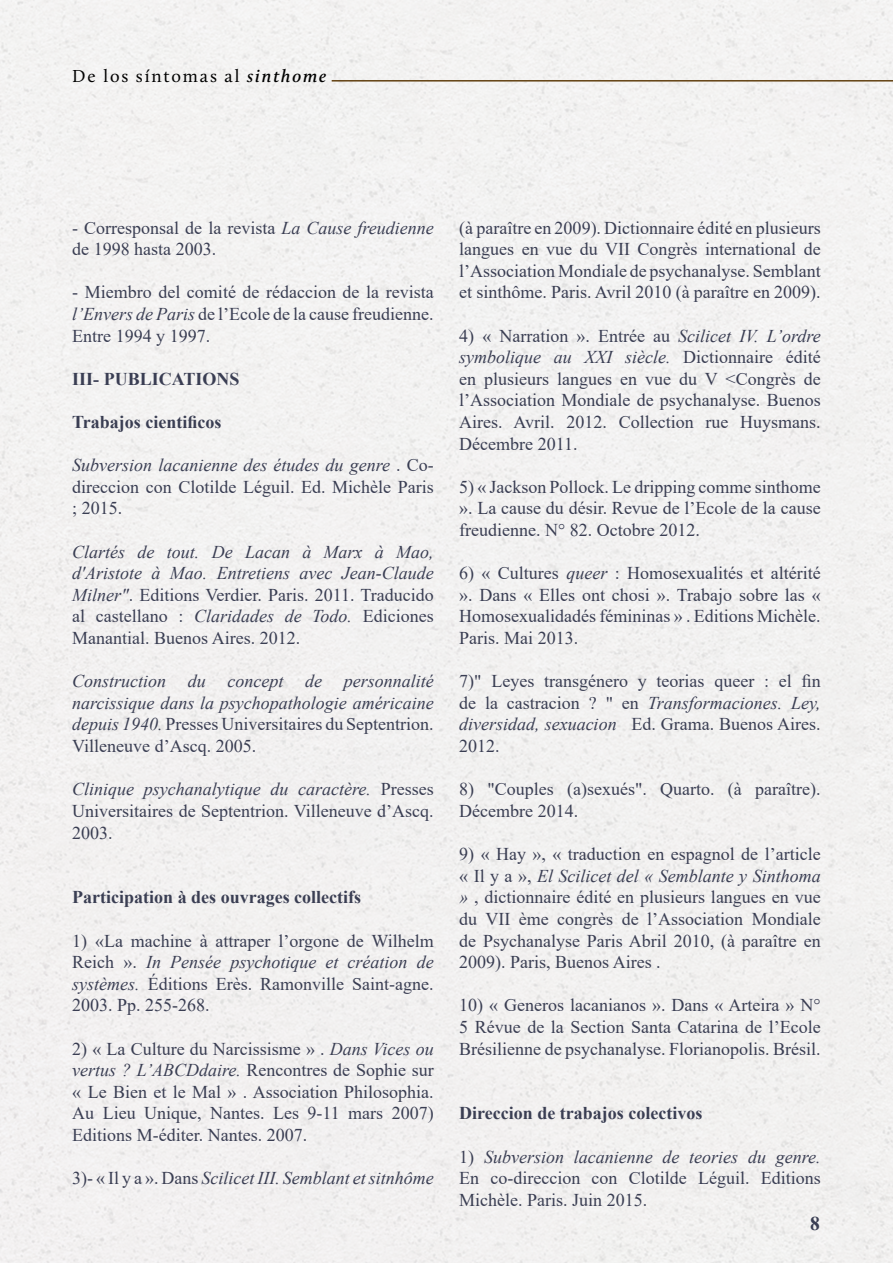
<style>
.page{position:relative;width:893px;height:1263px;background:#f2f1f1}
.page>*{position:absolute;margin:0;border:0;box-sizing:border-box;transform-origin:0 0}
.t1{font:700 19.5px "Times New Roman";color:#3a3e53}
.t2{font:18px/21.6px "Times New Roman";color:#3a3e53;text-align:justify}
.t3{font:italic 18px/21.6px "Times New Roman";color:#3a3e53;text-align:justify}
.t4{font:700 18px "Times New Roman";color:#3a3e53}
.t5{font:18px "Calluna";letter-spacing:.1em;color:#000}
.s1{font-weight:600;font-style:italic}
.s2{font-style:italic}
.s3{font-style:normal}
</style>
<div class="page">
<hr style="left:332px;top:80px;width:561px;height:2px;background:#624111">
<p class="t5" style="left:72px;top:65px;width:256px">De los síntomas al <span class="s1">sinthome</span></p>
<p class="t2" style="left:72px;top:216px;width:363px">- Corresponsal de la revista <span class="s2">La Cause freudienne </span>de 1998 hasta 2003.</p>
<p class="t2" style="left:72px;top:281px;width:363px">- Miembro del comité de rédaccion de la revista <span class="s2">l’Envers de Paris</span> de l’Ecole de la cause freudienne.<br>Entre 1994 y 1997.</p>
<p class="t4" style="left:72px;top:366px;width:169px">III- PUBLICATIONS</p>
<p class="t4" style="left:72px;top:409px;width:151px">Trabajos cientificos</p>
<p class="t2" style="left:72px;top:454px;width:363px"><span class="s2">Subversion lacanienne des études du genre</span> . Co&shy;direccion con Clotilde Léguil. Ed. Michèle Paris ; 2015.</p>
<p class="t3" style="left:72px;top:540px;width:363px">Clartés de tout. De Lacan à Marx à Mao, d'Aristote à Mao. Entretiens avec Jean-Claude Milner"<span class="s3">. Editions Verdier. Paris. 2011. Traducido al castellano :</span> Claridades de Todo. <span class="s3">Ediciones Manantial. Buenos Aires. 2012.</span></p>
<p class="t3" style="left:72px;top:670px;width:363px">Construction du concept de personnalité narcissique dans la psychopathologie américaine depuis 1940. <span class="s3">Presses Universitaires du Septentrion.<br>Villeneuve d’Ascq. 2005.</span></p>
<p class="t2" style="left:72px;top:778px;width:363px"><span class="s2">Clinique psychanalytique du caractère.</span> Presses Universitaires de Septentrion. Villeneuve d’Ascq.<br>2003.</p>
<p class="t4" style="left:72px;top:884px;width:290px">Participation à des ouvrages collectifs</p>
<p class="t2" style="left:72px;top:929px;width:363px">1) «La machine à attraper l’orgone de Wilhelm Reich ». <span class="s2">In Pensée psychotique et création de systèmes.</span> Éditions Erès. Ramonville Saint-agne.<br>2003. Pp. 255-268.</p>
<p class="t2" style="left:72px;top:1037px;width:363px">2) « La Culture du Narcissisme » . <span class="s2">Dans Vices ou vertus ? L’ABCDdaire.</span> Rencontres de Sophie sur « Le Bien et le Mal » . Association Philosophia.<br>Au Lieu Unique, Nantes. Les 9-11 mars 2007)<br>Editions M-éditer. Nantes. 2007.</p>
<p class="t3" style="left:72px;top:1167px;width:363px"><span class="s3">3)- « Il y a ». Dans</span> Scilicet III. Semblant et sitnhôme</p>
<p class="t2" style="left:459px;top:216px;width:363px">(à paraître en 2009). Dictionnaire édité en plusieurs langues en vue du VII Congrès international de l’Association Mondiale de psychanalyse. Semblant et sinthôme. Paris. Avril 2010 (à paraître en 2009).</p>
<p class="t2" style="left:459px;top:324px;width:363px">4) « Narration ». Entrée au <span class="s2">Scilicet IV. L’ordre symbolique au XXI siècle.</span> Dictionnaire édité en plusieurs langues en vue du V &lt;Congrès de l’Association Mondiale de psychanalyse. Buenos Aires. Avril. 2012. Collection rue Huysmans.<br>Décembre 2011.</p>
<p class="t2" style="left:459px;top:475px;width:363px">5) « Jackson Pollock. Le dripping comme sinthome ». La cause du désir. Revue de l’Ecole de la cause freudienne. N° 82. Octobre 2012.</p>
<p class="t2" style="left:459px;top:562px;width:363px">6) « Cultures <span class="s2">queer</span> : Homosexualités et altérité ». Dans « Elles ont chosi ». Trabajo sobre las « Homosexualidadés fémininas » . Editions Michèle.<br>Paris. Mai 2013.</p>
<p class="t2" style="left:459px;top:670px;width:363px">7)" Leyes transgénero y teorias queer : el fin de la castracion ? " en <span class="s2">Transformaciones. Ley, diversidad, sexuacion</span> Ed. Grama. Buenos Aires.<br>2012.</p>
<p class="t2" style="left:459px;top:778px;width:363px">8) "Couples (a)sexués". Quarto. (à paraître).<br>Décembre 2014.</p>
<p class="t2" style="left:459px;top:843px;width:363px">9) « Hay », « traduction en espagnol de l’article « Il y a », <span class="s2">El Scilicet del « Semblante y Sinthoma »</span> , dictionnaire édité en plusieurs langues en vue du VII ème congrès de l’Association Mondiale de Psychanalyse Paris Abril 2010, (à paraître en 2009). Paris, Buenos Aires .</p>
<p class="t2" style="left:459px;top:994px;width:363px">10) « Generos lacanianos ». Dans « Arteira » N° 5 Révue de la Section Santa Catarina de l’Ecole Brésilienne de psychanalyse. Florianopolis. Brésil.</p>
<p class="t4" style="left:459px;top:1100px;width:245px">Direccion de trabajos colectivos</p>
<p class="t2" style="left:459px;top:1145px;width:363px">1) <span class="s2">Subversion lacanienne de teories du genre.<br></span>En co-direccion con Clotilde Léguil. Editions Michèle. Paris. Juin 2015.</p>
<p class="t1" style="left:810px;top:1209px;width:11px">8</p>
</div>
